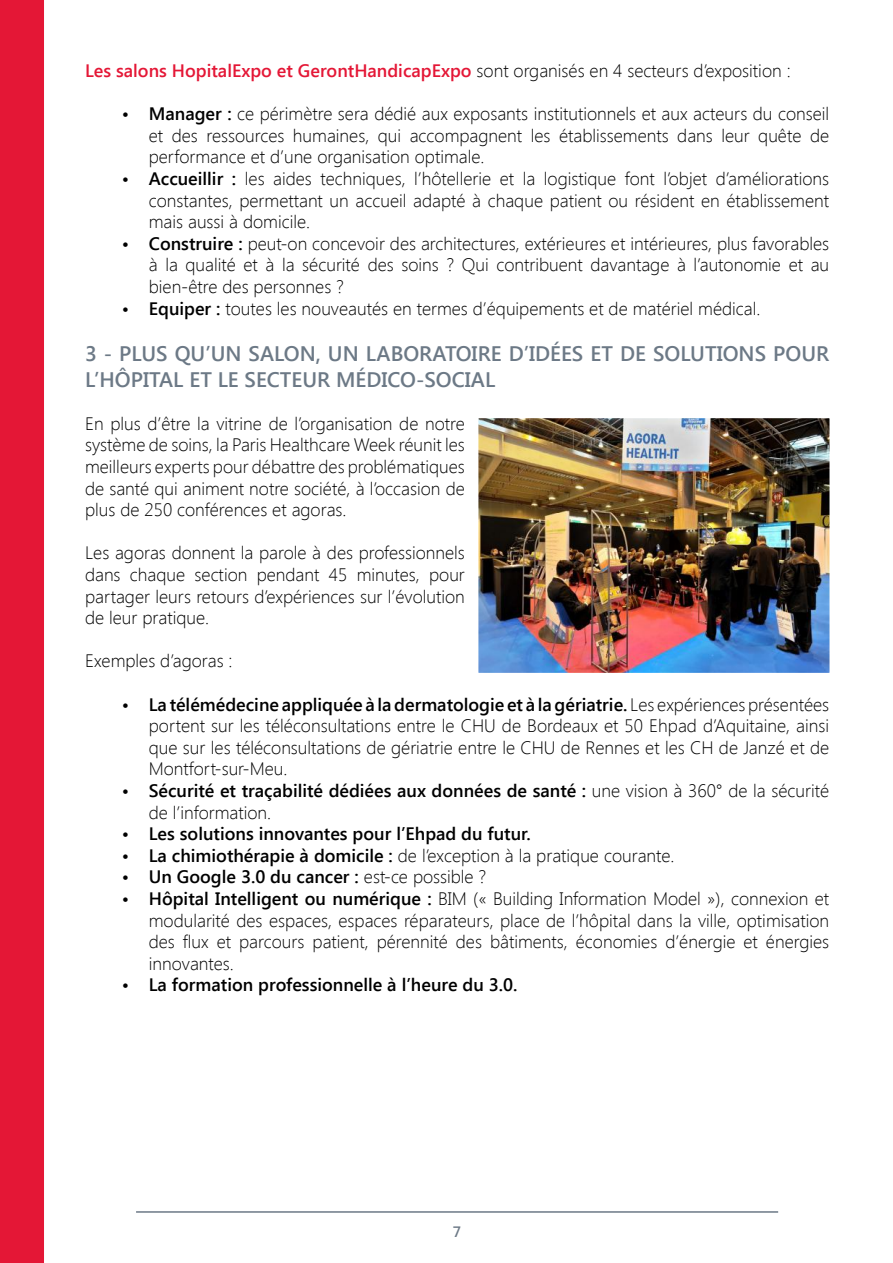
<style>
.page{position:relative;width:893px;height:1263px;background:#fff}
.page>*{position:absolute;margin:0;border:0;box-sizing:border-box;transform-origin:0 0}
.t1{font:600 21px/25.2px "Segoe UI";color:#6c7986}
.t2{font:300 18px/21.6px "Segoe UI";color:#000;text-align:justify}
.t3{font:600 18px/21.6px "Segoe UI";color:#000}
.t4{font:600 18px "Segoe UI";color:#e41736}
.t5{font:600 15px "Segoe UI";color:#6c7986}
.s1{font-weight:300;color:#000}
.s2{font-weight:600}
.s3{font-weight:300}
</style>
<div class="page">
<hr style="left:136px;top:1211px;width:642px;height:2px;background:#6c7986">
<div style="left:0;top:0;width:44px;height:1263px;background:#e41736"></div>
<img style="left:480px;top:420px;width:348px;height:251px">
<div style="left:465px;top:405px;width:378px;height:281px;border:14px solid #fff"></div>
<p class="t4" style="left:85px;top:58px;width:707px">Les salons HopitalExpo et GerontHandicapExpo <span class="s1">sont organisés en 4 secteurs d’exposition :</span></p>
<p class="t2" style="left:149px;top:102px;width:682px;text-indent:-27px"><span class="s2">• Manager :</span> ce périmètre sera dédié aux exposants institutionnels et aux acteurs du conseil et des ressources humaines, qui accompagnent les établissements dans leur quête de performance et d’une organisation optimale.</p>
<p class="t2" style="left:149px;top:167px;width:682px;text-indent:-27px"><span class="s2">• Accueillir :</span> les aides techniques, l’hôtellerie et la logistique font l’objet d’améliorations constantes, permettant un accueil adapté à chaque patient ou résident en établissement mais aussi à domicile.</p>
<p class="t2" style="left:149px;top:232px;width:682px;text-indent:-27px"><span class="s2">• Construire :</span> peut-on concevoir des architectures, extérieures et intérieures, plus favorables à la qualité et à la sécurité des soins ? Qui contribuent davantage à l’autonomie et au bien‑être des personnes ?</p>
<p class="t2" style="left:122px;top:297px;width:640px"><span class="s2">• Equiper :</span> toutes les nouveautés en termes d’équipements et de matériel médical.</p>
<p class="t1" style="left:85px;top:340px;width:746px">3 - PLUS QU’UN SALON, UN LABORATOIRE D’IDÉES ET DE SOLUTIONS POUR<br>L’HÔPITAL ET LE SECTEUR MÉDICO-SOCIAL</p>
<p class="t2" style="left:85px;top:412px;width:381px">En plus d’être la vitrine de l’organisation de notre système de soins, la Paris Healthcare Week réunit les meilleurs experts pour débattre des problématiques de santé qui animent notre société, à l’occasion de plus de 250 conférences et agoras.</p>
<p class="t2" style="left:85px;top:542px;width:381px">Les agoras donnent la parole à des professionnels dans chaque section pendant 45 minutes, pour partager leurs retours d’expériences sur l’évolution de leur pratique.</p>
<p class="t2" style="left:85px;top:650px;width:149px">Exemples d’agoras :</p>
<p class="t2" style="left:149px;top:693px;width:682px;text-indent:-27px"><span class="s2">• La télémédecine appliquée à la dermatologie et à la gériatrie.</span> Les expériences présentées portent sur les téléconsultations entre le CHU de Bordeaux et 50 Ehpad d’Aquitaine, ainsi que sur les téléconsultations de gériatrie entre le CHU de Rennes et les CH de Janzé et de Montfort-sur-Meu.</p>
<p class="t3" style="left:149px;top:779px;width:682px;text-indent:-27px">• Sécurité et traçabilité dédiées aux données de santé : <span class="s3">une vision à 360° de la sécurité de l’information.</span></p>
<p class="t3" style="left:122px;top:822px;width:410px">• Les solutions innovantes pour l’Ehpad du futur.</p>
<p class="t2" style="left:122px;top:844px;width:554px"><span class="s2">• La chimiothérapie à domicile :</span> de l’exception à la pratique courante.</p>
<p class="t3" style="left:122px;top:865px;width:366px">• Un Google 3.0 du cancer : <span class="s3">est-ce possible ?</span></p>
<p class="t2" style="left:149px;top:887px;width:682px;text-indent:-27px"><span class="s2">• Hôpital Intelligent ou numérique :</span> BIM (« Building Information Model »), connexion et modularité des espaces, espaces réparateurs, place de l’hôpital dans la ville, optimisation des flux et parcours patient, pérennité des bâtiments, économies d’énergie et énergies innovantes.</p>
<p class="t3" style="left:122px;top:973px;width:397px">• La formation professionnelle à l’heure du 3.0.</p>
<p class="t5" style="left:453px;top:1221px;width:10px">7</p>
</div>
